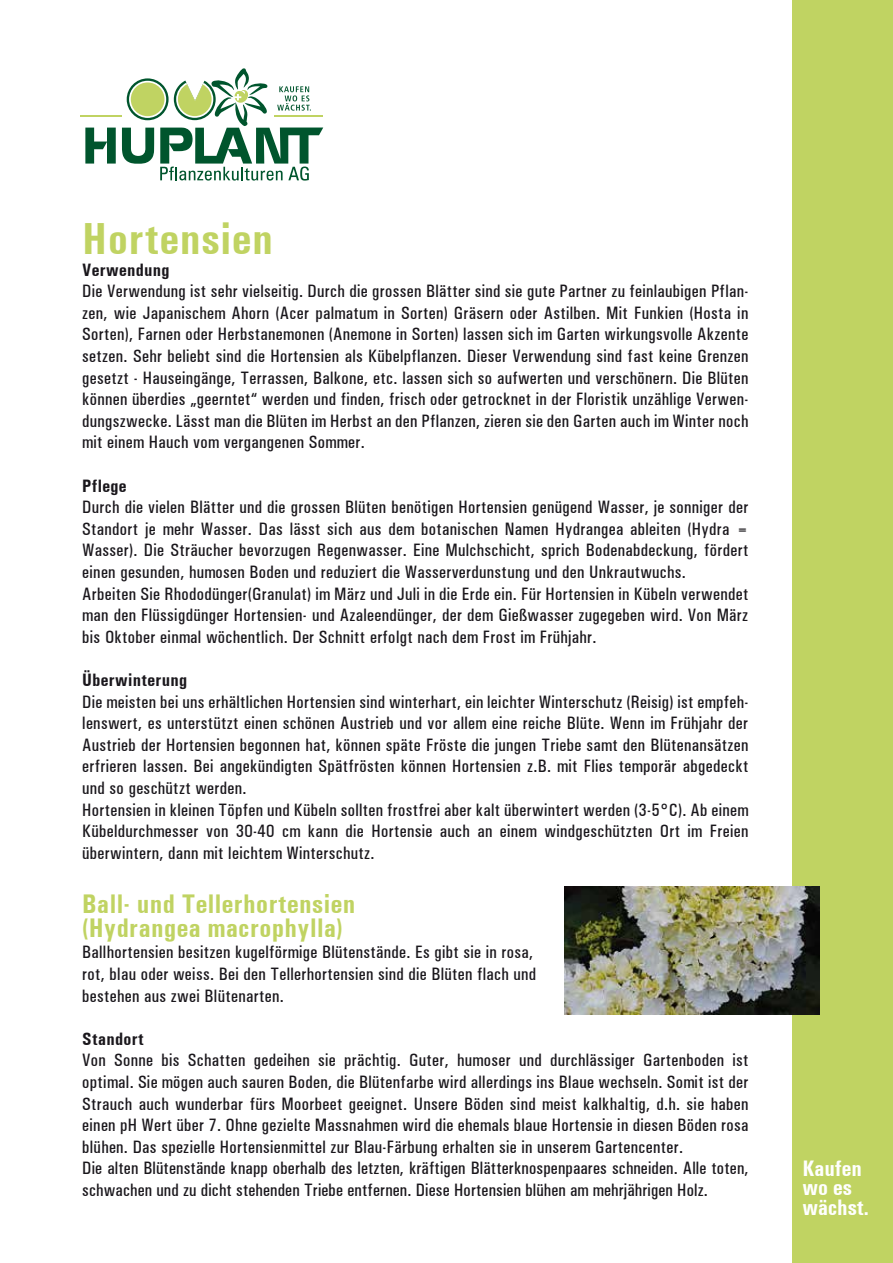
<style>
.page{position:relative;width:893px;height:1263px;background:#fff}
.page>*{position:absolute;margin:0;border:0;box-sizing:border-box;transform-origin:0 0}
.t1{font:700 condensed 45px "Univers";letter-spacing:.02em;color:#c0d362}
.t2{font:700 condensed 27px/24px "Univers";letter-spacing:.02em;color:#c0d362}
.t3{font:700 condensed 22.5px/19.5px "Univers";color:#fff}
.t4{font:500 condensed 18px/21.6px "Univers";letter-spacing:.02em;color:#1a171c}
.t5{font:700 condensed 18px "Univers";letter-spacing:.02em;color:#1a171c}
</style>
<div class="page">
<div style="left:792px;top:0;width:101px;height:1263px;background:#c0d362"></div>
<div style="left:80px;top:115px;width:43px;height:3px;background:#a7a8aa;border:2px solid #fff"></div>
<hr style="left:80px;top:115px;width:42px;height:2px;background:#c0d362">
<svg style="left:84px;top:68px;width:240px;height:113px"></svg>
<img style="left:564px;top:887px;width:255px;height:128px">
<h1 class="t1" style="left:82px;top:212px;width:192px">Hortensien</h1>
<p class="t5" style="left:82px;top:259px;width:89px">Verwendung</p>
<p class="t4" style="left:82px;top:280px;width:668px;text-align:justify">Die Verwendung ist sehr vielseitig. Durch die grossen Blätter sind sie gute Partner zu feinlaubigen Pflan&shy;zen, wie Japanischem Ahorn (Acer palmatum in Sorten) Gräsern oder Astilben. Mit Funkien (Hosta in Sorten), Farnen oder Herbstanemonen (Anemone in Sorten) lassen sich im Garten wirkungsvolle Akzente setzen. Sehr beliebt sind die Hortensien als Kübelpflanzen. Dieser Verwendung sind fast keine Grenzen gesetzt - Hauseingänge, Terrassen, Balkone, etc. lassen sich so aufwerten und verschönern. Die Blüten können überdies „geerntet“ werden und finden, frisch oder getrocknet in der Floristik unzählige Verwen&shy;dungszwecke. Lässt man die Blüten im Herbst an den Pflanzen, zieren sie den Garten auch im Winter noch mit einem Hauch vom vergangenen Sommer.</p>
<p class="t5" style="left:82px;top:475px;width:46px">Pflege</p>
<p class="t4" style="left:82px;top:496px;width:668px">Durch die vielen Blätter und die grossen Blüten benötigen Hortensien genügend Wasser, je sonniger der Standort je mehr Wasser. Das lässt sich aus dem botanischen Namen Hydrangea ableiten (Hydra = Wasser). Die Sträucher bevorzugen Regenwasser. Eine Mulchschicht, sprich Bodenabdeckung, fördert einen gesunden, humosen Boden und reduziert die Wasserverdunstung und den Unkrautwuchs.<br>Arbeiten Sie Rhododünger(Granulat) im März und Juli in die Erde ein. Für Hortensien in Kübeln verwendet man den Flüssigdünger Hortensien- und Azaleendünger, der dem Gießwasser zugegeben wird. Von März bis Oktober einmal wöchentlich. Der Schnitt erfolgt nach dem Frost im Frühjahr.</p>
<p class="t5" style="left:82px;top:669px;width:106px">Überwinterung</p>
<p class="t4" style="left:82px;top:691px;width:668px">Die meisten bei uns erhältlichen Hortensien sind winterhart, ein leichter Winterschutz (Reisig) ist empfeh&shy;lenswert, es unterstützt einen schönen Austrieb und vor allem eine reiche Blüte. Wenn im Frühjahr der Austrieb der Hortensien begonnen hat, können späte Fröste die jungen Triebe samt den Blütenansätzen erfrieren lassen. Bei angekündigten Spätfrösten können Hortensien z.B. mit Flies temporär abgedeckt und so geschützt werden.<br>Hortensien in kleinen Töpfen und Kübeln sollten frostfrei aber kalt überwintert werden (3-5°C). Ab einem Kübeldurchmesser von 30-40 cm kann die Hortensie auch an einem windgeschützten Ort im Freien überwintern, dann mit leichtem Winterschutz.</p>
<h2 class="t2" style="left:82px;top:891px;width:274px">Ball- und Tellerhortensien (Hydrangea macrophylla)</h2>
<p class="t4" style="left:82px;top:941px;width:455px">Ballhortensien besitzen kugelförmige Blütenstände. Es gibt sie in rosa, rot, blau oder weiss. Bei den Tellerhortensien sind die Blüten flach und bestehen aus zwei Blütenarten.</p>
<p class="t5" style="left:82px;top:1028px;width:63px">Standort</p>
<p class="t4" style="left:82px;top:1049px;width:668px">Von Sonne bis Schatten gedeihen sie prächtig. Guter, humoser und durchlässiger Gartenboden ist optimal. Sie mögen auch sauren Boden, die Blütenfarbe wird allerdings ins Blaue wechseln. Somit ist der Strauch auch wunderbar fürs Moorbeet geeignet. Unsere Böden sind meist kalkhaltig, d.h. sie haben einen pH Wert über 7. Ohne gezielte Massnahmen wird die ehemals blaue Hortensie in diesen Böden rosa blühen. Das spezielle Hortensienmittel zur Blau-Färbung erhalten sie in unserem Gartencenter.<br>Die alten Blütenstände knapp oberhalb des letzten, kräftigen Blätterknospenpaares schneiden. Alle toten, schwachen und zu dicht stehenden Triebe entfernen. Diese Hortensien blühen am mehrjährigen Holz.</p>
<p class="t3" style="left:802px;top:1158px;width:68px">Kaufen wo es wächst.</p>
</div>
